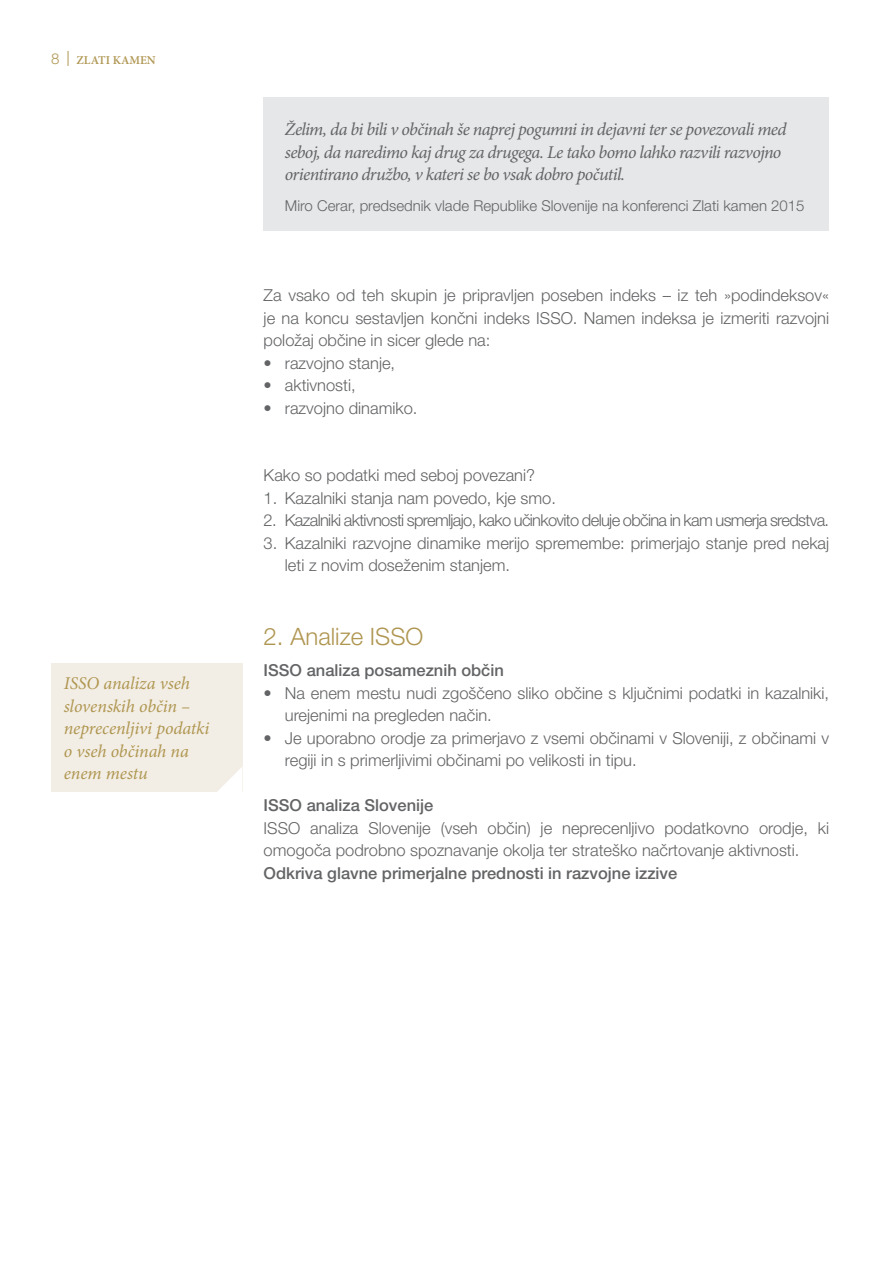
<style>
.page{position:relative;width:893px;height:1263px;background:#fff}
.page>*{position:absolute;margin:0;border:0;box-sizing:border-box;transform-origin:0 0}
.t1{font:300 24px "Helvetica Neue LT Pro";color:#af9651}
.t2{font:italic 18px/22.5px "Minion Pro";letter-spacing:-.035em;color:#636466}
.t3{font:italic 18px/22.5px "Minion Pro";letter-spacing:-.005em;color:#af9651}
.t4{font:300 16.5px/22.5px "Helvetica Neue LT Pro";color:#636466}
.t5{font:500 16.5px "Helvetica Neue LT Pro";color:#636466}
.t6{font:300 16.5px "Helvetica Neue LT Pro";letter-spacing:-.04em;color:#636466}
.t7{font:300 15px "Helvetica Neue LT Pro";color:#636466}
.t8{font:600 12px "Minion Pro";color:#af9651}
.s1{font-family:"Helvetica Neue LT Pro";font-weight:300;font-size:15px}
</style>
<div class="page">
<svg style="left:68px;top:51px;width:1px;height:15px"></svg>
<div style="left:264px;top:98px;width:565px;height:133px;background:#e6e7e8"></div>
<div style="left:51px;top:663px;width:191px;height:129px;background:#f3eee5"></div>
<svg style="left:217px;top:767px;width:25px;height:25px"></svg>
<p class="t8" style="left:51px;top:52px;width:106px"><span class="s1">8</span> ZLATI KAMEN</p>
<p class="t3" style="left:64px;top:672px;width:147px">ISSO analiza vseh slovenskih občin – neprecenljivi podatki o vseh občinah na enem mestu</p>
<p class="t2" style="left:285px;top:118px;width:503px">Želim, da bi bili v občinah še naprej pogumni in dejavni ter se povezovali med seboj, da naredimo kaj drug za drugega. Le tako bomo lahko razvili razvojno orientirano družbo, v kateri se bo vsak dobro počutil.</p>
<p class="t7" style="left:285px;top:197px;width:521px">Miro Cerar, predsednik vlade Republike Slovenije na konferenci Zlati kamen 2015</p>
<p class="t4" style="left:264px;top:284px;width:567px;text-align:justify">Za vsako od teh skupin je pripravljen poseben indeks – iz teh »podindeksov« je na koncu sestavljen končni indeks ISSO. Namen indeksa je izmeriti razvojni položaj občine in sicer glede na:</p>
<p class="t4" style="left:264px;top:351px;width:133px">• razvojno stanje,</p>
<p class="t4" style="left:264px;top:374px;width:94px">• aktivnosti,</p>
<p class="t4" style="left:264px;top:396px;width:155px">• razvojno dinamiko.</p>
<p class="t4" style="left:264px;top:464px;width:273px">Kako so podatki med seboj povezani?</p>
<p class="t4" style="left:264px;top:486px;width:294px">1. Kazalniki stanja nam povedo, kje smo.</p>
<p class="t6" style="left:264px;top:510px;width:567px">2. Kazalniki aktivnosti spremljajo, kako učinkovito deluje občina in kam usmerja sredstva.</p>
<p class="t4" style="left:285px;top:531px;width:546px;text-indent:-21px">3. Kazalniki razvojne dinamike merijo spremembe: primerjajo stanje pred nekaj leti z novim doseženim stanjem.</p>
<h1 class="t1" style="left:264px;top:622px;width:161px">2. Analize ISSO</h1>
<p class="t5" style="left:264px;top:660px;width:242px">ISSO analiza posameznih občin</p>
<p class="t4" style="left:285px;top:681px;width:546px;text-indent:-21px">• Na enem mestu nudi zgoščeno sliko občine s ključnimi podatki in kazalniki, urejenimi na pregleden način.</p>
<p class="t4" style="left:285px;top:726px;width:546px;text-indent:-21px">• Je uporabno orodje za primerjavo z vsemi občinami v Sloveniji, z občinami v regiji in s primerljivimi občinami po velikosti in tipu.</p>
<p class="t5" style="left:264px;top:795px;width:171px">ISSO analiza Slovenije</p>
<p class="t4" style="left:264px;top:816px;width:567px">ISSO analiza Slovenije (vseh občin) je neprecenljivo podatkovno orodje, ki omogoča podrobno spoznavanje okolja ter strateško načrtovanje aktivnosti.</p>
<p class="t5" style="left:264px;top:863px;width:415px">Odkriva glavne primerjalne prednosti in razvojne izzive</p>
</div>
